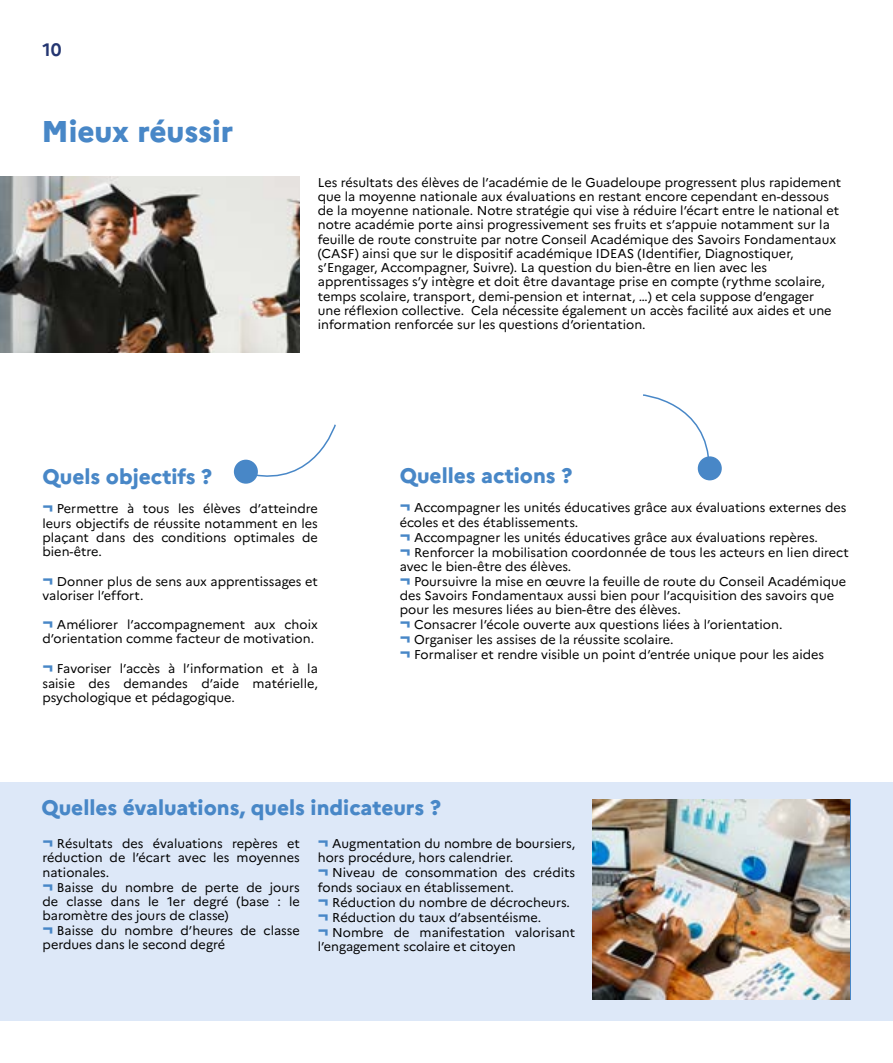
<style>
.page{position:relative;width:893px;height:1063px;background:#fff}
.page>*{position:absolute;margin:0;border:0;box-sizing:border-box;transform-origin:0 0}
.t1{font:800 30px "Marianne";letter-spacing:-.005em;color:#4887c7}
.t2{font:800 21px "Marianne";color:#4887c7}
.t3{font:700 18px "Marianne";color:#243671}
.t4{font:12.75px/14.7px "Marianne";color:#000}
.s1{font-weight:800;font-size:18px;color:#4887c7}
</style>
<div class="page">
<div style="left:0;top:782px;width:893px;height:239px;background:#dde8f8"></div>
<img style="left:0;top:177px;width:300px;height:176px">
<img style="left:592px;top:799px;width:257px;height:201px">
<svg style="left:249px;top:424px;width:87px;height:60px"></svg>
<div style="left:234px;top:460px;width:24px;height:24px;background:#4887c7;border-radius:50%"></div>
<svg style="left:643px;top:394px;width:66px;height:76px"></svg>
<div style="left:698px;top:456px;width:24px;height:24px;background:#4887c7;border-radius:50%"></div>
<h3 class="t3" style="left:43px;top:36px;width:21px">10</h3>
<h1 class="t1" style="left:41px;top:108px;width:193px">Mieux réussir</h1>
<p class="t4" style="left:318px;top:174px;width:525px;line-height:14.2px">Les résultats des élèves de l’académie de le Guadeloupe progressent plus rapidement que la moyenne nationale aux évaluations en restant encore cependant en-dessous de la moyenne nationale. Notre stratégie qui vise à réduire l’écart entre le national et notre académie porte ainsi progressivement ses fruits et s’appuie notamment sur la feuille de route construite par notre Conseil Académique des Savoirs Fondamentaux (CASF) ainsi que sur le dispositif académique IDEAS (Identifier, Diagnostiquer, s’Engager, Accompagner, Suivre). La question du bien-être en lien avec les apprentissages s’y intègre et doit être davantage prise en compte (rythme scolaire, temps scolaire, transport, demi-pension et internat, …) et cela suppose d’engager<br>une réflexion collective. Cela nécessite également un accès facilité aux aides et une information renforcée sur les questions d’orientation.</p>
<h2 class="t2" style="left:43px;top:460px;width:171px">Quels objectifs ?</h2>
<p class="t4" style="left:43px;top:500px;width:277px;text-align:justify"><span class="s1">¬</span> Permettre à tous les élèves d’atteindre leurs objectifs de réussite notamment en les plaçant dans des conditions optimales de bien-être.</p>
<p class="t4" style="left:43px;top:573px;width:277px;line-height:14.2px"><span class="s1">¬</span> Donner plus de sens aux apprentissages et valoriser l’effort.</p>
<p class="t4" style="left:43px;top:616px;width:277px;line-height:14.2px"><span class="s1">¬</span> Améliorer l’accompagnement aux choix d’orientation comme facteur de motivation.</p>
<p class="t4" style="left:43px;top:660px;width:277px;text-align:justify"><span class="s1">¬</span> Favoriser l’accès à l’information et à la saisie des demandes d’aide matérielle, psychologique et pédagogique.</p>
<h2 class="t2" style="left:400px;top:459px;width:174px">Quelles actions ?</h2>
<p class="t4" style="left:400px;top:499px;width:451px"><span class="s1">¬</span> Accompagner les unités éducatives grâce aux évaluations externes des écoles et des établissements.<br><span class="s1">¬</span> Accompagner les unités éducatives grâce aux évaluations repères.<br><span class="s1">¬</span> Renforcer la mobilisation coordonnée de tous les acteurs en lien direct avec le bien-être des élèves.<br><span class="s1">¬</span> Poursuivre la mise en œuvre la feuille de route du Conseil Académique des Savoirs Fondamentaux aussi bien pour l’acquisition des savoirs que pour les mesures liées au bien-être des élèves.<br><span class="s1">¬</span> Consacrer l’école ouverte aux questions liées à l’orientation.<br><span class="s1">¬</span> Organiser les assises de la réussite scolaire.<br><span class="s1">¬</span> Formaliser et rendre visible un point d’entrée unique pour les aides</p>
<h2 class="t2" style="left:41px;top:791px;width:401px">Quelles évaluations, quels indicateurs ?</h2>
<p class="t4" style="left:318px;top:835px;width:259px"><span class="s1">¬</span> Augmentation du nombre de boursiers, hors procédure, hors calendrier.<br><span class="s1">¬</span> Niveau de consommation des crédits fonds sociaux en établissement.<br><span class="s1">¬</span> Réduction du nombre de décrocheurs. <span class="s1">¬</span> Réduction du taux d’absentéisme.<br><span class="s1">¬</span> Nombre de manifestation valorisant l’engagement scolaire et citoyen</p>
<p class="t4" style="left:43px;top:835px;width:259px"><span class="s1">¬</span> Résultats des évaluations repères et réduction de l’écart avec les moyennes nationales.<br><span class="s1">¬</span> Baisse du nombre de perte de jours de classe dans le 1er degré (base : le baromètre des jours de classe)<br><span class="s1">¬</span> Baisse du nombre d’heures de classe perdues dans le second degré</p>
</div>
